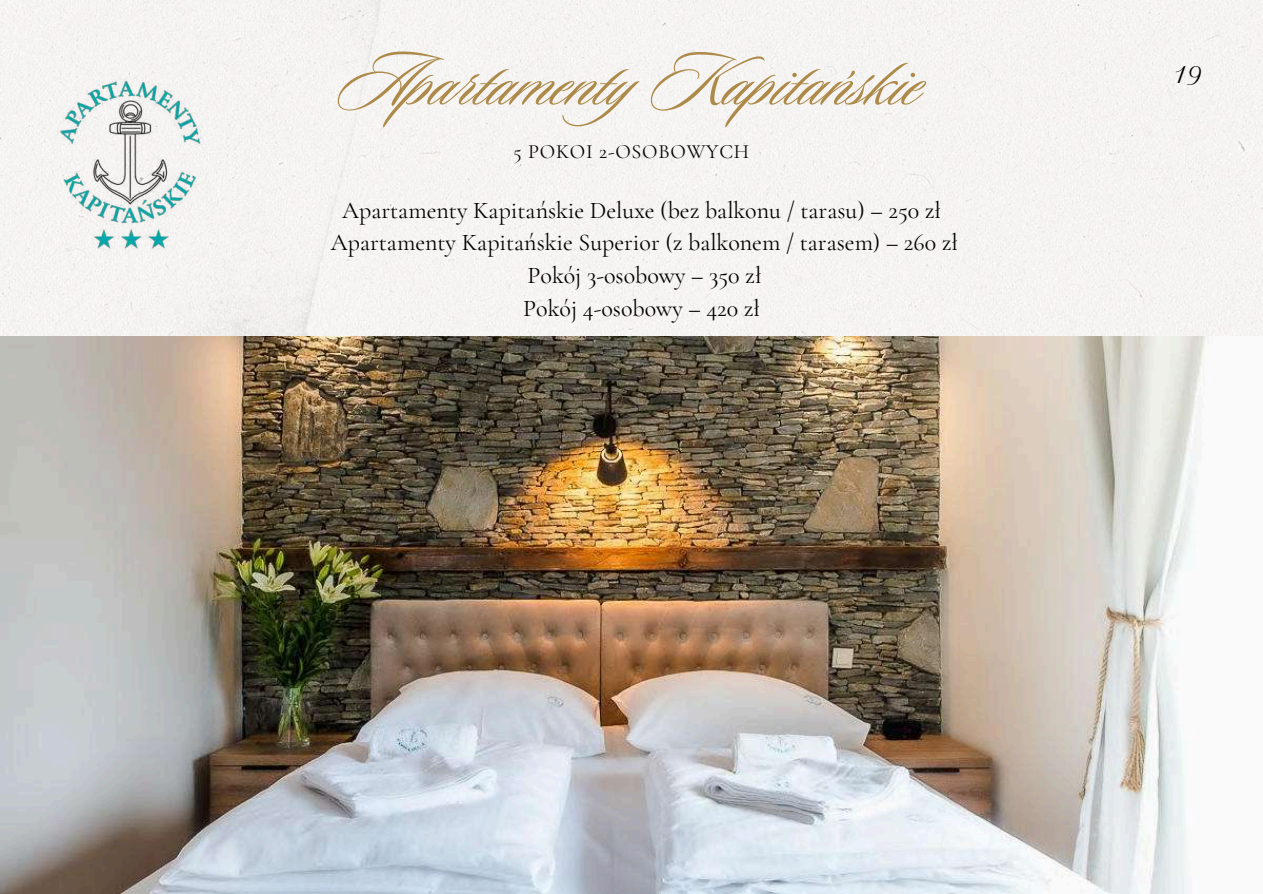
<style>
.page{position:relative;width:1263px;height:894px;background:#fff}
.page>*{position:absolute;margin:0;border:0;box-sizing:border-box;transform-origin:0 0}
.t1{font:77.85px "Sloop Script Pro";color:#ad8a49}
.t2{font:24px/32.7px "Cormorant Garamond";color:#000;text-align:center}
.t3{font:24px "Petit Formal Script";color:#000}
.t4{font:20.25px "Cormorant Garamond";letter-spacing:.04em;color:#000}
</style>
<div class="page">
<div style="left:427px;top:0;width:836px;height:337px;background:#f5f4f2"></div>
<div style="left:0;top:0;width:427px;height:337px;background:#f5f3f2"></div>
<svg style="left:557px;top:100px;width:41px;height:11px"></svg>
<svg style="left:667px;top:101px;width:41px;height:10px"></svg>
<img style="left:52px;top:72px;width:156px;height:184px">
<img style="left:0;top:337px;width:1206px;height:556px">
<h1 class="t1" style="left:338px;top:42px;width:584px">ApartamentyKapitańskie</h1>
<p class="t4" style="left:514px;top:139px;width:237px">5 POKOI 2-OSOBOWYCH</p>
<p class="t2" style="left:331px;top:193px;width:628px">Apartamenty Kapitańskie Deluxe (bez balkonu / tarasu) – 250 zł Apartamenty Kapitańskie Superior (z balkonem / tarasem) – 260 zł Pokój 3-osobowy – 350 zł<br>Pokój 4-osobowy – 420 zł</p>
<p class="t3" style="left:1174px;top:59px;width:30px">19</p>
</div>
